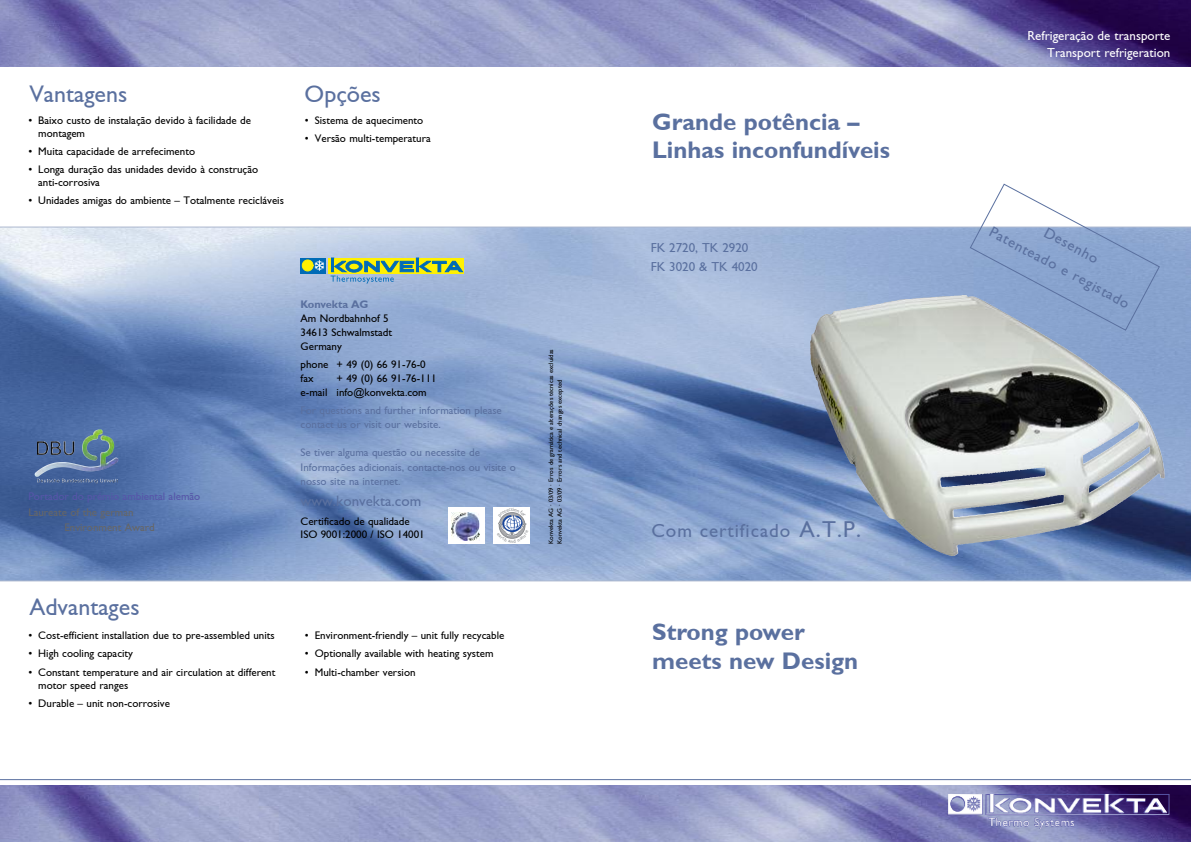
<style>
.page{position:relative;width:1191px;height:842px;background:#fff}
.page>*{position:absolute;margin:0;border:0;box-sizing:border-box;transform-origin:0 0}
.t1{font:700 24px/28.3px "Gill Sans";color:#5a709f}
.t2{font:24px "Gill Sans";color:#5a709f}
.t3{font:19px "Gill Sans";letter-spacing:.05em;color:#5a709f}
.t4{font:15px/25px "Gill Sans";color:#5a709f;text-align:center}
.t5{font:13px/17.1px "Gill Sans";color:#fff;text-align:right}
.t6{font:13px/19.1px "Gill Sans";color:#5a709f}
.t7{font:11px/13px "Gill Sans";color:#000}
.t8{font:11px/14.7px "Gill Sans";color:#5a709f}
.t9{font:11px/15.3px "Gill Sans";color:#666}
.t10{font:11px "Gill Sans";color:#5655a9}
.t11{font:700 11px "Gill Sans";letter-spacing:-.01em;color:#5a709f}
.t12{font:6.5px/8.7px "Gill Sans";color:#000}
.s1{font-size:23px}
</style>
<div class="page">
<svg style="left:0;top:227px;width:1191px;height:354px;background:#889ec3"></svg>
<img style="left:0;top:0;width:1191px;height:67px">
<img style="left:0;top:785px;width:1191px;height:57px">
<hr style="left:0;top:779px;width:1191px;height:1px;background:#5a709f">
<img style="left:1035px;top:356px;width:129px;height:178px">
<div style="left:493px;top:507px;width:37px;height:37px;background:#fff"></div>
<div style="left:448px;top:507px;width:37px;height:37px;background:#fff"></div>
<img style="left:451px;top:513px;width:29px;height:27px">
<svg style="left:329px;top:258px;width:135px;height:15px"></svg>
<div style="left:331px;top:258px;width:3px;height:14px;border:1px solid #006bb6"></div>
<div style="left:416px;top:258px;width:3px;height:14px;border:1px solid #006bb6"></div>
<svg style="left:300px;top:258px;width:26px;height:15px"></svg>
<div style="left:302px;top:260px;width:11px;height:11px;background:#fff101;border-radius:50%"></div>
<div style="left:302px;top:260px;width:11px;height:11px;border:1px solid #fff101;border-radius:50%"></div>
<svg style="left:315px;top:260px;width:9px;height:11px"></svg>
<svg style="left:330px;top:261px;width:132px;height:23px;background:#8cb190"></svg>
<img style="left:948px;top:794px;width:221px;height:22px">
<svg style="left:969px;top:184px;width:191px;height:147px"></svg>
<img style="left:87px;top:435px;width:12px;height:26px">
<svg style="left:498px;top:512px;width:29px;height:27px"></svg>
<h1 class="t2" style="left:29px;top:80px;width:99px">Vantagens</h1>
<h1 class="t2" style="left:305px;top:80px;width:78px">Opções</h1>
<p class="t7" style="left:38px;top:114px;width:214px;text-indent:-10px">• Baixo custo de instalação devido à facilidade de montagem</p>
<p class="t7" style="left:28px;top:145px;width:168px">• Muita capacidade de arrefecimento</p>
<p class="t7" style="left:38px;top:163px;width:221px;text-indent:-10px">• Longa duração das unidades devido à construção anti‐corrosiva</p>
<p class="t7" style="left:28px;top:194px;width:257px">• Unidades amigas do ambiente – Totalmente recicláveis</p>
<p class="t7" style="left:305px;top:114px;width:120px">• Sistema de aquecimento</p>
<p class="t7" style="left:305px;top:132px;width:127px">• Versão multi‐temperatura</p>
<p class="t10" style="left:28px;top:490px;width:173px">Portador do prémio ambiental alemão</p>
<p class="t9" style="left:64px;top:504px;width:92px;text-indent:-36px">Laureate of the german<br>Environment Award</p>
<h1 class="t2" style="left:29px;top:593px;width:112px">Advantages</h1>
<p class="t7" style="left:28px;top:629px;width:248px">• Cost‐efficient installation due to pre‐assembled units</p>
<p class="t7" style="left:28px;top:647px;width:106px">• High cooling capacity</p>
<p class="t7" style="left:38px;top:665px;width:239px;text-indent:-10px">• Constant temperature and air circulation at different motor speed ranges</p>
<p class="t7" style="left:28px;top:696px;width:143px">• Durable – unit non‐corrosive</p>
<p class="t11" style="left:300px;top:299px;width:69px">Konvekta AG</p>
<p class="t7" style="left:300px;top:311px;width:93px;line-height:14px">Am Nordbahnhof 5<br>34613 Schwalmstadt<br>Germany</p>
<p class="t7" style="left:300px;top:357px;width:127px;line-height:14px">phone + 49 (0) 66 91‐76‐0 fax</p>
<p class="t7" style="left:300px;top:371px;width:138px;line-height:14px;text-indent:36px">+ 49 (0) 66 91‐76‐111 e‐mail info@konvekta.com</p>
<p class="t8" style="left:300px;top:404px;width:203px;line-height:14px">For questions and further information please contact us or visit our website.</p>
<p class="t8" style="left:300px;top:445px;width:217px">Se tiver alguma questão ou necessite de<br>Informações adicionais, contacte‐nos ou visite o nosso site na internet.</p>
<h3 class="t4" style="left:300px;top:489px;width:122px">www.konvekta.com</h3>
<p class="t7" style="left:300px;top:515px;width:126px">Certificado de qualidade<br>ISO 9001:2000 / ISO 14001</p>
<p class="t7" style="left:305px;top:629px;width:201px">• Environment‐friendly – unit fully recycable</p>
<p class="t7" style="left:305px;top:647px;width:190px">• Optionally available with heating system</p>
<p class="t7" style="left:305px;top:665px;width:112px">• Multi‐chamber version</p>
<p class="t12" style="left:547px;top:544px;width:197px;rotate:-90deg">Konvekta AG · 03/09 · Erros de gramática e alterações técnicas excluídas<br>Konvekta AG · 03/09 · Errors and technical changes excepted</p>
<h1 class="t1" style="left:652px;top:109px;width:239px">Grande potência –<br>Linhas inconfundíveis</h1>
<p class="t6" style="left:650px;top:238px;width:109px">FK 2720, TK 2920<br>FK 3020 &amp; TK 4020</p>
<h2 class="t3" style="left:651px;top:520px;width:211px">Com certificado <span class="s1">A.T.P.</span></h2>
<h1 class="t1" style="left:652px;top:619px;width:207px">Strong power meets new Design</h1>
<p class="t5" style="left:1027px;top:27px;width:144px">Refrigeração de transporte<br>Transport refrigeration</p>
<h3 class="t4" style="left:1008px;top:198px;width:158px;rotate:28deg">Desenho<br>Patenteado e registado</h3>
</div>
